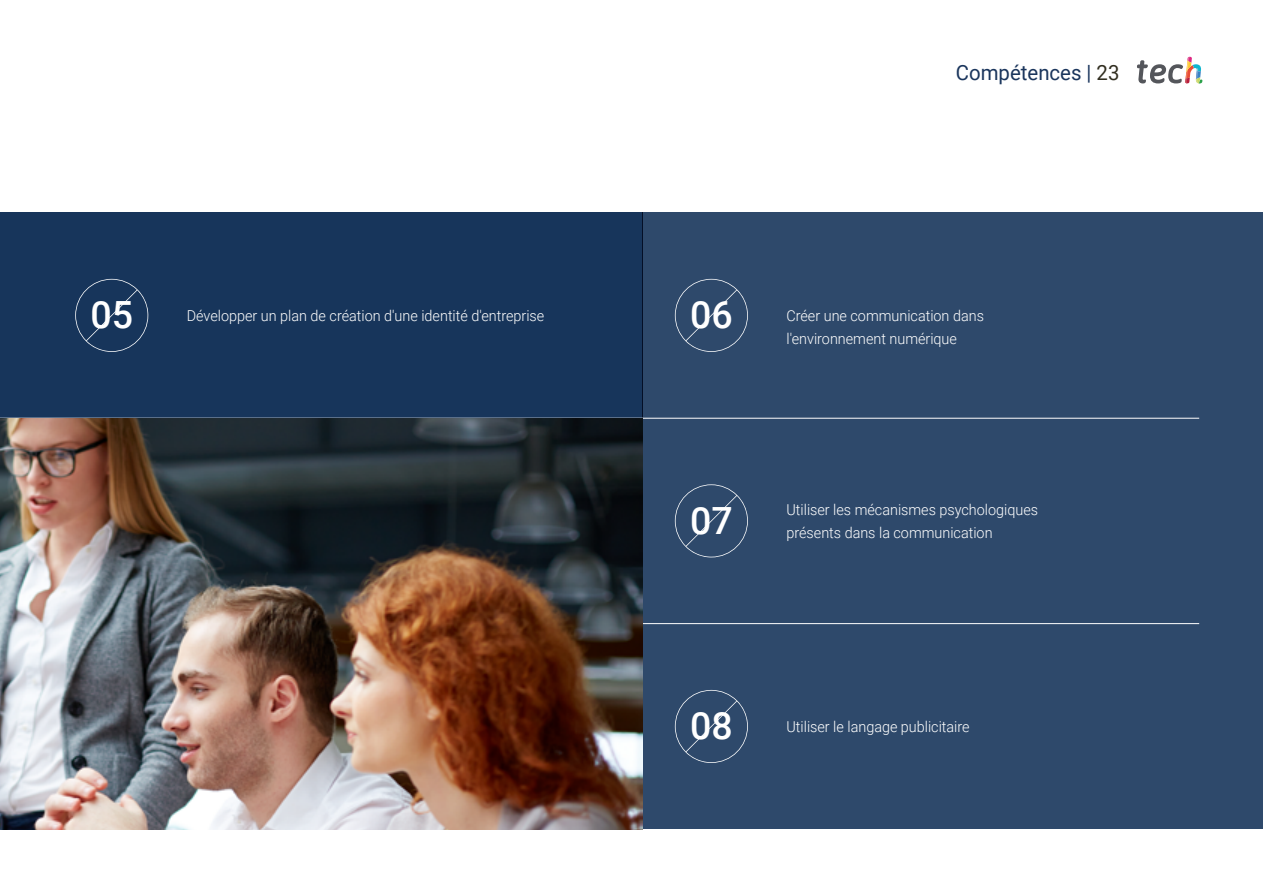
<style>
.page{position:relative;width:1263px;height:893px;background:#fff}
.page>*{position:absolute;margin:0;border:0;box-sizing:border-box;transform-origin:0 0}
.t1{font:500 37.5px "Roboto";color:#fff}
.t2{font:21px "Roboto";color:#1a355c}
.t3{font:300 15px/22.5px "Roboto";color:#fff;scale:.96 1}
.s1{color:#312e20}
</style>
<div class="page">
<svg style="left:1137px;top:57px;width:65px;height:27px"></svg>
<div style="left:0;top:213px;width:642px;height:616px;background:#17355b"></div>
<div style="left:642px;top:213px;width:621px;height:616px;background:#2e496b"></div>
<svg style="left:75px;top:279px;width:73px;height:73px"></svg>
<svg style="left:675px;top:279px;width:73px;height:73px"></svg>
<svg style="left:675px;top:484px;width:73px;height:73px"></svg>
<svg style="left:675px;top:690px;width:73px;height:73px"></svg>
<hr style="left:0;top:418px;width:1199px;height:1px;background:#fff">
<hr style="left:0;top:623px;width:1199px;height:1px;background:#fff">
<img style="left:0;top:418px;width:642px;height:411px">
<h2 class="t2" style="left:956px;top:57px;width:165px">Compétences | <span class="s1">23</span></h2>
<h1 class="t1" style="left:90px;top:288px;width:44px">05</h1>
<h1 class="t1" style="left:690px;top:288px;width:44px">06</h1>
<p class="t3" style="left:187px;top:304px;width:374px">Développer un plan de création d'une identité d'entreprise</p>
<p class="t3" style="left:786px;top:304px;width:207px">Créer une communication dans l'environnement numérique</p>
<h1 class="t1" style="left:690px;top:494px;width:44px">07</h1>
<p class="t3" style="left:786px;top:498px;width:264px">Utiliser les mécanismes psychologiques présents dans la communication</p>
<h1 class="t1" style="left:690px;top:699px;width:44px">08</h1>
<p class="t3" style="left:786px;top:715px;width:192px">Utiliser le langage publicitaire</p>
</div>
